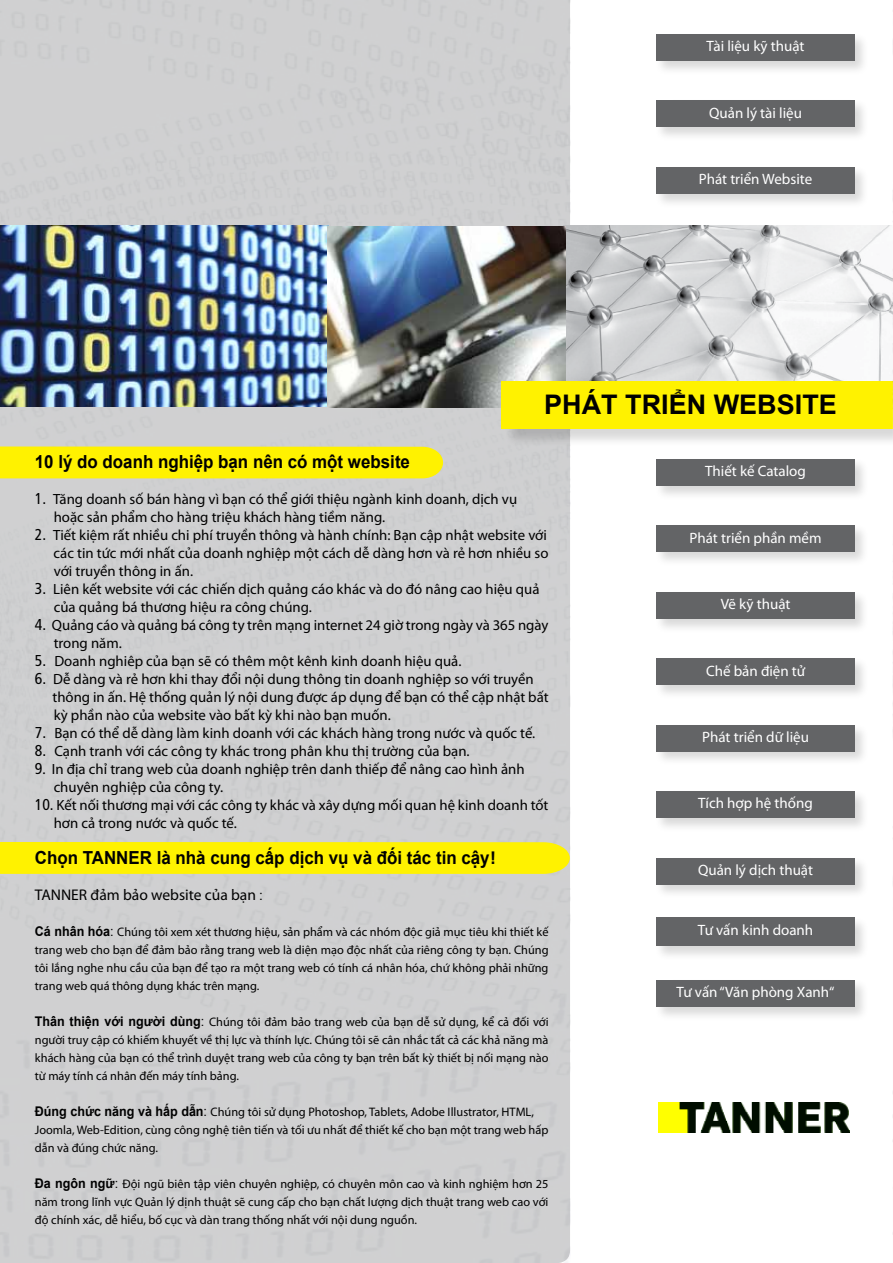
<style>
.page{position:relative;width:893px;height:1263px;background:#fff}
.page>*{position:absolute;margin:0;border:0;box-sizing:border-box;transform-origin:0 0}
.t1{font:700 27px "Arial";color:#000}
.t2{font:700 18px "Arial";color:#000;scale:.94 1}
.t3{font:15.45px "Myriad Pro";color:#000}
.t4{font:15px "Myriad Pro";color:#fff}
.t5{font:14.85px/18px "Myriad Pro";color:#000}
.t6{font:12.3px/18px "Myriad Pro";color:#000;text-align:justify}
.s1{font-family:"Frutiger";font-stretch:condensed;font-size:15.75px}
.s2{font-family:"Frutiger"}
.s3{font-family:"Arial";font-size:13.5px}
.s4{font-family:"Arial";font-weight:700;font-size:13.35px}
.s5{font-family:"Arial";font-size:13.35px}
</style>
<div class="page">
<div style="left:0;top:0;width:570px;height:1263px;background:#d0d0d1"></div>
<div style="left:655px;top:457px;width:214px;height:43px;background:#000;opacity:.15"></div>
<div style="left:656px;top:459px;width:199px;height:27px;background:#636466"></div>
<div style="left:654px;top:32px;width:215px;height:43px;background:#000;opacity:.15"></div>
<div style="left:656px;top:34px;width:199px;height:27px;background:#636466"></div>
<div style="left:655px;top:590px;width:214px;height:43px;background:#000;opacity:.15"></div>
<div style="left:656px;top:592px;width:199px;height:27px;background:#636466"></div>
<div style="left:655px;top:524px;width:214px;height:43px;background:#000;opacity:.15"></div>
<div style="left:656px;top:525px;width:199px;height:27px;background:#636466"></div>
<div style="left:654px;top:99px;width:215px;height:43px;background:#000;opacity:.15"></div>
<div style="left:656px;top:100px;width:199px;height:27px;background:#636466"></div>
<div style="left:655px;top:656px;width:214px;height:44px;background:#000;opacity:.15"></div>
<div style="left:656px;top:658px;width:199px;height:27px;background:#636466"></div>
<div style="left:654px;top:165px;width:215px;height:43px;background:#000;opacity:.15"></div>
<div style="left:656px;top:167px;width:199px;height:27px;background:#636466"></div>
<div style="left:655px;top:723px;width:214px;height:43px;background:#000;opacity:.15"></div>
<div style="left:656px;top:725px;width:199px;height:27px;background:#636466"></div>
<div style="left:655px;top:789px;width:214px;height:43px;background:#000;opacity:.15"></div>
<div style="left:656px;top:791px;width:199px;height:27px;background:#636466"></div>
<div style="left:655px;top:856px;width:214px;height:43px;background:#000;opacity:.15"></div>
<div style="left:656px;top:857px;width:199px;height:27px;background:#636466"></div>
<div style="left:655px;top:916px;width:214px;height:45px;background:#000;opacity:.15"></div>
<div style="left:656px;top:918px;width:199px;height:28px;background:#636466"></div>
<div style="left:655px;top:978px;width:214px;height:43px;background:#000;opacity:.15"></div>
<div style="left:656px;top:980px;width:199px;height:27px;background:#636466"></div>
<img style="left:658px;top:1103px;width:192px;height:29px">
<div style="left:0;top:446px;width:443px;height:32px;background:#fff200"></div>
<div style="left:0;top:842px;width:570px;height:32px;background:#fff200"></div>
<img style="left:0;top:225px;width:329px;height:182px">
<img style="left:564px;top:225px;width:328px;height:156px">
<img style="left:327px;top:226px;width:239px;height:181px">
<div style="left:504px;top:383px;width:389px;height:64px;background:#000;opacity:.15"></div>
<div style="left:502px;top:381px;width:391px;height:47px;background:#fff200"></div>
<img style="left:892px;top:198px;width:1px;height:506px">
<p class="t4" style="left:706px;top:37px;width:100px">Tài liệu kỹ thuật</p>
<p class="t4" style="left:709px;top:103px;width:94px">Quản lý tài liệu</p>
<p class="t4" style="left:699px;top:170px;width:115px">Phát triển Website</p>
<h1 class="t1" style="left:544px;top:387px;width:294px">PHÁT TRIỂN WEBSITE</h1>
<p class="t2" style="left:35px;top:450px;width:401px">10 lý do doanh nghiệp bạn nên có một website</p>
<p class="t5" style="left:54px;top:490px;width:465px;text-indent:-19px"><span class="s1">1.</span> Tăng doanh số bán hàng vì bạn có thể giới thiệu ngành kinh doanh, dịch vụ hoặc sản phẩm cho hàng triệu khách hàng tiềm năng.</p>
<p class="t5" style="left:54px;top:526px;width:496px;text-align:justify;text-indent:-19px"><span class="s1">2.</span> Tiết kiệm rất nhiều chi phí truyền thông và hành chính: Bạn cập nhật website với các tin tức mới nhất của doanh nghiệp một cách dễ dàng hơn và rẻ hơn nhiều so với truyền thông in ấn.</p>
<p class="t5" style="left:54px;top:580px;width:487px;text-indent:-19px"><span class="s1">3.</span> Liên kết website với các chiến dịch quảng cáo khác và do đó nâng cao hiệu quả của quảng bá thương hiệu ra công chúng.</p>
<p class="t5" style="left:54px;top:616px;width:496px;text-indent:-19px"><span class="s1">4.</span> Quảng cáo và quảng bá công ty trên mạng internet 24 giờ trong ngày và 365 ngày trong năm.</p>
<p class="t5" style="left:35px;top:652px;width:428px"><span class="s1">5.</span> Doanh nghiêp của bạn sẽ có thêm một kênh kinh doanh hiệu quả.</p>
<p class="t5" style="left:52px;top:670px;width:498px;text-indent:-18px"><span class="s1">6.</span> Dễ dàng và rẻ hơn khi thay đổi nội dung thông tin doanh nghiệp so với truyền thông in ấn. Hệ thống quản lý nội dung được áp dụng để bạn có thể cập nhật bất kỳ phần nào của website vào bất kỳ khi nào bạn muốn.</p>
<p class="t5" style="left:35px;top:724px;width:502px"><span class="s1">7.</span> Bạn có thể dễ dàng làm kinh doanh với các khách hàng trong nước và quốc tế.</p>
<p class="t5" style="left:35px;top:742px;width:436px"><span class="s1">8.</span> Cạnh tranh với các công ty khác trong phân khu thị trường của bạn.</p>
<p class="t5" style="left:54px;top:760px;width:472px;text-indent:-19px"><span class="s1">9</span>. In địa chỉ trang web của doanh nghiệp trên danh thiếp để nâng cao hình ảnh chuyên nghiệp của công ty.</p>
<p class="t5" style="left:54px;top:796px;width:496px;text-indent:-19px"><span class="s1">10.</span> Kết nối thương mại với các công ty khác và xây dựng mối quan hệ kinh doanh tốt hơn cả trong nước và quốc tế.</p>
<p class="t2" style="left:35px;top:846px;width:492px">Chọn TANNER là nhà cung cấp dịch vụ và đối tác tin cậy<span class="s2">!</span></p>
<p class="t3" style="left:35px;top:885px;width:230px">TANNER đảm bảo website của bạn <span class="s3">:</span></p>
<p class="t6" style="left:35px;top:923px;width:515px"><span class="s4">Cá nhân hóa</span><span class="s5">:</span> Chúng tôi xem xét thương hiệu, sản phẩm và các nhóm độc giả mục tiêu khi thiết kế trang web cho bạn để đảm bảo rằng trang web là diện mạo độc nhất của riêng công ty bạn. Chúng tôi lắng nghe nhu cầu của bạn để tạo ra một trang web có tính cá nhân hóa, chứ không phải những trang web quá thông dụng khác trên mạng.</p>
<p class="t6" style="left:35px;top:1013px;width:515px"><span class="s4">Thân thiện với người dùng</span><span class="s5">:</span> Chúng tôi đảm bảo trang web của bạn dễ sử dụng, kể cả đối với người truy cập có khiếm khuyết về thị lực và thính lực. Chúng tôi sẽ cân nhắc tất cả các khả năng mà khách hàng của bạn có thể trình duyệt trang web của công ty bạn trên bất kỳ thiết bị nối mạng nào từ máy tính cá nhân đến máy tính bảng.</p>
<p class="t6" style="left:35px;top:1103px;width:515px;text-align:left"><span class="s4">Đúng chức năng và hấp dẫn</span><span class="s5">:</span> Chúng tôi sử dụng Photoshop, Tablets, Adobe Illustrator, HTML,<br>Joomla, Web-Edition, cùng công nghệ tiên tiến và tối ưu nhất để thiết kế cho bạn một trang web hấp dẫn và đúng chức năng.</p>
<p class="t6" style="left:35px;top:1175px;width:515px"><span class="s4">Đa ngôn ngữ</span><span class="s5">:</span> Đội ngũ biên tập viên chuyên nghiệp, có chuyên môn cao và kinh nghiệm hơn 25 năm trong lĩnh vực Quản lý dịnh thuật sẽ cung cấp cho bạn chất lượng dịch thuật trang web cao với độ chính xác, dễ hiểu, bố cục và dàn trang thống nhất với nội dung nguồn.</p>
<p class="t4" style="left:705px;top:462px;width:102px">Thiết kế Catalog</p>
<p class="t4" style="left:689px;top:528px;width:134px">Phát triển phần mềm</p>
<p class="t4" style="left:721px;top:595px;width:71px">Vẽ kỹ thuật</p>
<p class="t4" style="left:706px;top:661px;width:101px">Chế bản điện tử</p>
<p class="t4" style="left:702px;top:728px;width:108px">Phát triển dữ liệu</p>
<p class="t4" style="left:698px;top:794px;width:116px">Tích hợp hệ thống</p>
<p class="t4" style="left:698px;top:860px;width:117px">Quản lý dịch thuật</p>
<p class="t4" style="left:698px;top:921px;width:117px">Tư vấn kinh doanh</p>
<p class="t4" style="left:677px;top:983px;width:159px">Tư vấn “Văn phòng Xanh“</p>
</div>
